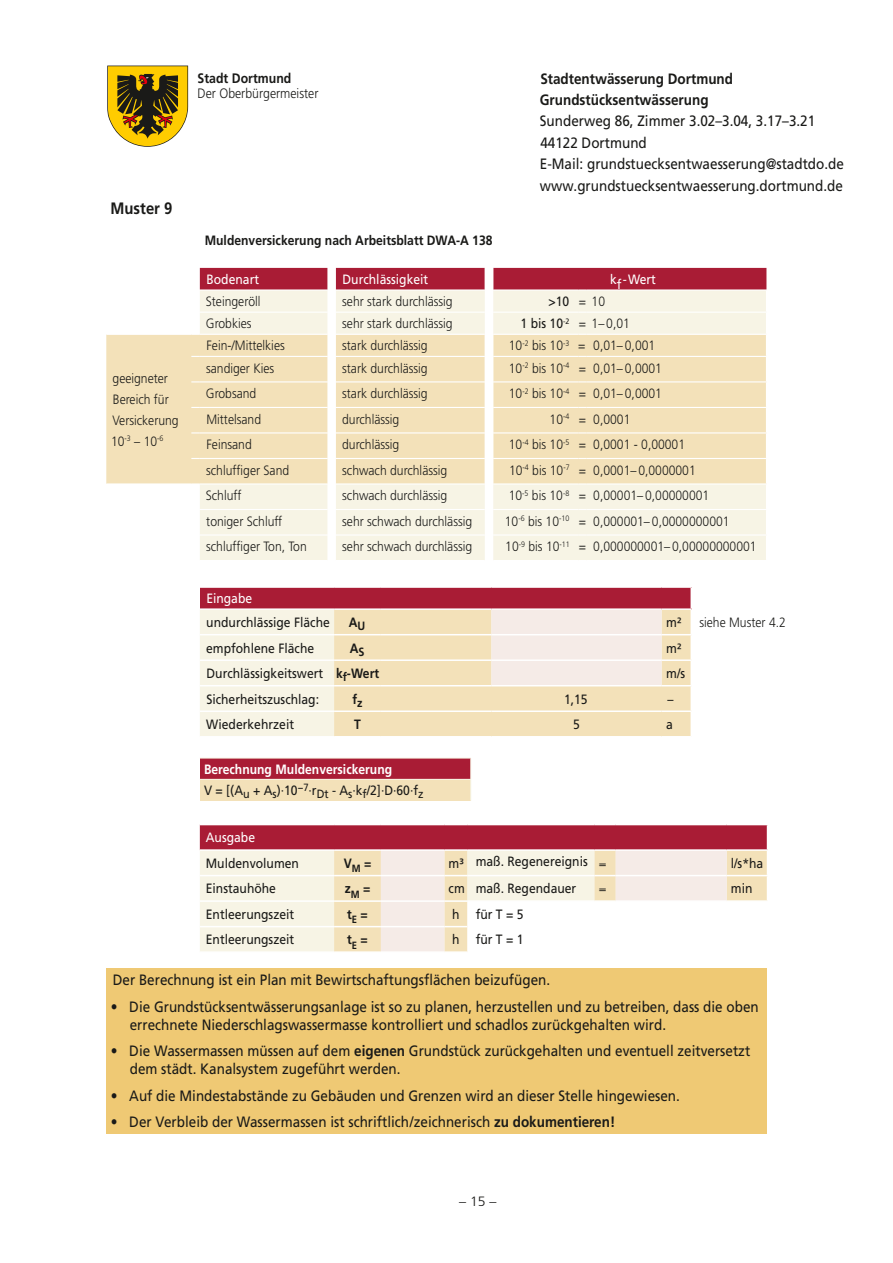
<style>
.page{position:relative;width:893px;height:1263px;background:#fff}
.page>*{position:absolute;margin:0;border:0;box-sizing:border-box;transform-origin:0 0}
.t1{font:700 16.5px "Frutiger LT Pro";color:#1a1a18;scale:.9 1}
.t2{font:15px/18px "Frutiger LT";color:#1a1a18;scale:.9 1}
.t3{font:15px/21.5px "Frutiger LT Pro";color:#1a1a18;scale:.9 1}
.t4{font:700 15px/21.5px "Frutiger LT Pro";color:#1a1a18;scale:.9 1}
.t5{font:700 13.8px "Frutiger LT";color:#1a1a18;scale:.9 1}
.t6{font:300 13.65px "Frutiger LT";color:#1a1a18;scale:.9 1}
.t7{font:300 13.5px/21px "Frutiger LT";color:#1a1a18;scale:.9 1}
.t8{font:13.5px "Frutiger LT";color:#1a1a18;scale:.9 1}
.t9{font:700 13.5px "Frutiger LT";color:#1a1a18;scale:.9 1}
.t10{font:13.5px "Frutiger LT Pro";color:#1a1a18;scale:.9 1}
.t11{font:13.5px "Frutiger LT";color:#fff;scale:.9 1}
.t12{font:700 13.5px "Frutiger LT";color:#fff;scale:.9 1}
.t13{font:300 13.5px "Frutiger LT Pro";color:#1a1a18;scale:1.04 1}
.s1{font-weight:300}
.s2{font-weight:400}
.s3{font-weight:700}
</style>
<div class="page">
<svg style="left:107px;top:66px;width:81px;height:81px;background:#a58826"></svg>
<div style="left:106px;top:335px;width:85px;height:148px;background:#f3e1b9"></div>
<svg style="left:191px;top:268px;width:576px;height:292px;background:#f0ddc6"></svg>
<div style="left:200px;top:587px;width:491px;height:22px;background:#a91c35"></div>
<div style="left:200px;top:610px;width:134px;height:126px;background:#f7f4e5"></div>
<div style="left:334px;top:610px;width:357px;height:126px;background:#f3e1b9"></div>
<div style="left:491px;top:610px;width:170px;height:75px;background:#f5ebe7"></div>
<hr style="left:200px;top:586px;width:134px;height:2px;background:#fff">
<hr style="left:334px;top:586px;width:47px;height:2px;background:#fff">
<hr style="left:381px;top:586px;width:110px;height:2px;background:#fff">
<hr style="left:491px;top:586px;width:170px;height:2px;background:#fff">
<hr style="left:661px;top:586px;width:30px;height:2px;background:#fff">
<hr style="left:200px;top:608px;width:134px;height:2px;background:#fff">
<hr style="left:334px;top:608px;width:47px;height:2px;background:#fff">
<hr style="left:381px;top:608px;width:110px;height:2px;background:#fff">
<hr style="left:491px;top:608px;width:170px;height:2px;background:#fff">
<hr style="left:661px;top:608px;width:30px;height:2px;background:#fff">
<hr style="left:200px;top:634px;width:134px;height:1px;background:#fff">
<hr style="left:334px;top:634px;width:47px;height:1px;background:#fff">
<hr style="left:381px;top:634px;width:110px;height:1px;background:#fff">
<hr style="left:491px;top:634px;width:170px;height:1px;background:#fff">
<hr style="left:661px;top:634px;width:30px;height:1px;background:#fff">
<hr style="left:200px;top:659px;width:134px;height:2px;background:#fff">
<hr style="left:334px;top:659px;width:47px;height:2px;background:#fff">
<hr style="left:381px;top:659px;width:110px;height:2px;background:#fff">
<hr style="left:491px;top:659px;width:170px;height:2px;background:#fff">
<hr style="left:661px;top:659px;width:30px;height:2px;background:#fff">
<hr style="left:200px;top:685px;width:134px;height:1px;background:#fff">
<hr style="left:334px;top:685px;width:47px;height:1px;background:#fff">
<hr style="left:381px;top:685px;width:110px;height:1px;background:#fff">
<hr style="left:491px;top:685px;width:170px;height:1px;background:#fff">
<hr style="left:661px;top:685px;width:30px;height:1px;background:#fff">
<hr style="left:200px;top:710px;width:134px;height:2px;background:#fff">
<hr style="left:334px;top:710px;width:47px;height:2px;background:#fff">
<hr style="left:381px;top:710px;width:110px;height:2px;background:#fff">
<hr style="left:491px;top:710px;width:170px;height:2px;background:#fff">
<hr style="left:661px;top:710px;width:30px;height:2px;background:#fff">
<div style="left:106px;top:968px;width:660px;height:165px;background:#efc974"></div>
<div style="left:200px;top:758px;width:271px;height:21px;background:#a91c35"></div>
<div style="left:200px;top:779px;width:271px;height:22px;background:#f3e1b9"></div>
<hr style="left:200px;top:758px;width:271px;height:1px;background:#f7f4e5">
<hr style="left:200px;top:779px;width:271px;height:1px;background:#f7f4e5">
<svg style="left:470px;top:758px;width:1px;height:43px"></svg>
<svg style="left:200px;top:824px;width:568px;height:128px"></svg>
<p class="t1" style="left:111px;top:198px;width:70px">Muster 9</p>
<p class="t7" style="left:111px;top:368px;width:77px">geeigneter<br>Bereich für<br>Versickerung<br>10<sup>-3</sup> – 10<sup>-6</sup></p>
<p class="t5" style="left:198px;top:70px;width:106px">Stadt Dortmund</p>
<p class="t6" style="left:198px;top:85px;width:136px">Der Oberbürgermeister</p>
<p class="t4" style="left:540px;top:68px;width:216px">Stadtentwässerung Dortmund<br>Grundstücksentwässerung</p>
<p class="t3" style="left:540px;top:110px;width:339px">Sunderweg 86, Zimmer 3.02–3.04, 3.17–3.21<br>44122 Dortmund<br>E-Mail: grundstuecksentwaesserung@stadtdo.de www.grundstuecksentwaesserung.dortmund.de</p>
<p class="t9" style="left:205px;top:233px;width:321px">Muldenversickerung nach Arbeitsblatt DWA-A 138</p>
<p class="t11" style="left:206px;top:271px;width:60px">Bodenart</p>
<p class="t11" style="left:343px;top:271px;width:97px">Durchlässigkeit</p>
<p class="t11" style="left:610px;top:271px;width:53px">kf-Wert</p>
<p class="t7" style="left:206px;top:291px;width:62px">Steingeröll</p>
<p class="t7" style="left:342px;top:291px;width:124px">sehr stark durchlässig</p>
<p class="t8" style="left:548px;top:294px;width:65px">&gt;10 <span class="s1">= 10</span></p>
<p class="t7" style="left:206px;top:313px;width:52px">Grobkies</p>
<p class="t7" style="left:342px;top:313px;width:124px">sehr stark durchlässig</p>
<p class="t7" style="left:521px;top:313px;width:123px"><span class="s2">1 bis 10</span><sup>-2</sup> = 1– 0,01</p>
<p class="t7" style="left:207px;top:335px;width:88px">Fein-/Mittelkies</p>
<p class="t7" style="left:342px;top:335px;width:97px">stark durchlässig</p>
<p class="t7" style="left:509px;top:335px;width:164px">10<sup>-2</sup> bis 10<sup>-3</sup> = 0,01– 0,001</p>
<p class="t7" style="left:206px;top:358px;width:77px">sandiger Kies</p>
<p class="t7" style="left:342px;top:358px;width:97px">stark durchlässig</p>
<p class="t7" style="left:509px;top:358px;width:172px">10<sup>-2</sup> bis 10<sup>-4</sup> = 0,01– 0,0001</p>
<p class="t7" style="left:206px;top:383px;width:58px">Grobsand</p>
<p class="t7" style="left:342px;top:383px;width:97px">stark durchlässig</p>
<p class="t7" style="left:509px;top:383px;width:172px">10<sup>-2</sup> bis 10<sup>-4</sup> = 0,01– 0,0001</p>
<p class="t7" style="left:206px;top:409px;width:62px">Mittelsand</p>
<p class="t7" style="left:342px;top:409px;width:65px">durchlässig</p>
<p class="t7" style="left:550px;top:409px;width:91px">10<sup>-4</sup> = 0,0001</p>
<p class="t7" style="left:207px;top:434px;width:52px">Feinsand</p>
<p class="t7" style="left:342px;top:434px;width:65px">durchlässig</p>
<p class="t7" style="left:509px;top:434px;width:197px">10<sup>-4</sup> bis 10<sup>-5</sup> = 0,0001 - 0,00001</p>
<p class="t7" style="left:206px;top:460px;width:94px">schluffiger Sand</p>
<p class="t7" style="left:342px;top:460px;width:118px">schwach durchlässig</p>
<p class="t7" style="left:509px;top:460px;width:209px">10<sup>-4</sup> bis 10<sup>-7</sup> = 0,0001– 0,0000001</p>
<p class="t7" style="left:206px;top:485px;width:41px">Schluff</p>
<p class="t7" style="left:342px;top:485px;width:118px">schwach durchlässig</p>
<p class="t7" style="left:509px;top:485px;width:224px">10<sup>-5</sup> bis 10<sup>-8</sup> = 0,00001– 0,00000001</p>
<p class="t7" style="left:206px;top:511px;width:86px">toniger Schluff</p>
<p class="t7" style="left:342px;top:511px;width:146px">sehr schwach durchlässig</p>
<p class="t7" style="left:505px;top:511px;width:251px">10<sup>-6</sup> bis 10<sup>-10</sup> = 0,000001– 0,0000000001</p>
<p class="t7" style="left:206px;top:536px;width:113px">schluffiger Ton, Ton</p>
<p class="t7" style="left:342px;top:536px;width:146px">sehr schwach durchlässig</p>
<p class="t7" style="left:505px;top:536px;width:281px">10<sup>-9</sup> bis 10<sup>-11</sup> = 0,000000001– 0,00000000001</p>
<p class="t11" style="left:206px;top:590px;width:53px">Eingabe</p>
<p class="t8" style="left:206px;top:614px;width:139px">undurchlässige Fläche</p>
<p class="t9" style="left:349px;top:614px;width:20px">A<sub>U</sub></p>
<p class="t8" style="left:666px;top:614px;width:18px">m²</p>
<p class="t7" style="left:699px;top:612px;width:98px">siehe Muster 4.2</p>
<p class="t8" style="left:206px;top:640px;width:122px">empfohlene Fläche</p>
<p class="t9" style="left:350px;top:640px;width:18px">A<sub>S</sub></p>
<p class="t8" style="left:666px;top:640px;width:18px">m²</p>
<p class="t8" style="left:206px;top:665px;width:193px">Durchlässigkeitswert <span class="s3">k</span><sub>f</sub><span class="s3">-Wert</span></p>
<p class="t8" style="left:666px;top:665px;width:23px">m/s</p>
<p class="t8" style="left:206px;top:691px;width:127px">Sicherheitszuschlag:</p>
<p class="t9" style="left:352px;top:691px;width:13px">f<sub>z</sub></p>
<p class="t8" style="left:564px;top:691px;width:28px">1,15</p>
<p class="t8" style="left:667px;top:691px;width:8px">–</p>
<p class="t8" style="left:206px;top:716px;width:99px">Wiederkehrzeit</p>
<p class="t9" style="left:354px;top:716px;width:9px">T</p>
<p class="t8" style="left:573px;top:716px;width:9px">5</p>
<p class="t8" style="left:666px;top:716px;width:9px">a</p>
<p class="t12" style="left:204px;top:761px;width:211px">Berechnung Muldenversickerung</p>
<p class="t10" style="left:204px;top:782px;width:245px">V = [(A<sub>u</sub> + A<sub>s</sub>)∙10<sup>−7</sup>∙r<sub>Dt</sub> - A<sub>s</sub>∙k<sub>f</sub>/2]∙D∙60∙f<sub>z</sub></p>
<p class="t11" style="left:206px;top:830px;width:56px">Ausgabe</p>
<p class="t8" style="left:206px;top:855px;width:105px">Muldenvolumen</p>
<p class="t9" style="left:344px;top:855px;width:32px">V<sub>M</sub> =</p>
<p class="t8" style="left:449px;top:853px;width:156px">m³ maß. Regenereignis</p>
<p class="t10" style="left:731px;top:855px;width:38px">l/s*ha</p>
<p class="t8" style="left:206px;top:881px;width:80px">Einstauhöhe</p>
<p class="t9" style="left:345px;top:881px;width:30px">z<sub>M</sub> =</p>
<p class="t8" style="left:449px;top:881px;width:143px">cm maß. Regendauer</p>
<p class="t10" style="left:731px;top:881px;width:26px">min</p>
<p class="t8" style="left:206px;top:906px;width:100px">Entleerungszeit</p>
<p class="t9" style="left:347px;top:906px;width:24px">t<sub>E</sub> =</p>
<p class="t8" style="left:452px;top:906px;width:81px">h für T = 5</p>
<p class="t8" style="left:206px;top:932px;width:100px">Entleerungszeit</p>
<p class="t9" style="left:347px;top:932px;width:24px">t<sub>E</sub> =</p>
<p class="t8" style="left:452px;top:932px;width:81px">h für T = 1</p>
<p class="t2" style="left:113px;top:971px;width:487px">Der Berechnung ist ein Plan mit Bewirtschaftungsflächen beizufügen.</p>
<p class="t2" style="left:130px;top:998px;width:700px;text-indent:-19px">• Die Grundstücksentwässerungsanlage ist so zu planen, herzustellen und zu betreiben, dass die oben errechnete Niederschlagswassermasse kontrolliert und schadlos zurückgehalten wird.</p>
<p class="t2" style="left:130px;top:1042px;width:691px;text-indent:-19px">• Die Wassermassen müssen auf dem <span class="s3">eigenen</span> Grundstück zurückgehalten und eventuell zeitversetzt dem städt. Kanalsystem zugeführt werden.</p>
<p class="t2" style="left:111px;top:1087px;width:634px">• Auf die Mindestabstände zu Gebäuden und Grenzen wird an dieser Stelle hingewiesen.</p>
<p class="t2" style="left:111px;top:1113px;width:562px">• Der Verbleib der Wassermassen ist schriftlich/zeichnerisch <span class="s3">zu dokumentieren!</span></p>
<p class="t13" style="left:459px;top:1193px;width:38px">– 15 –</p>
</div>
